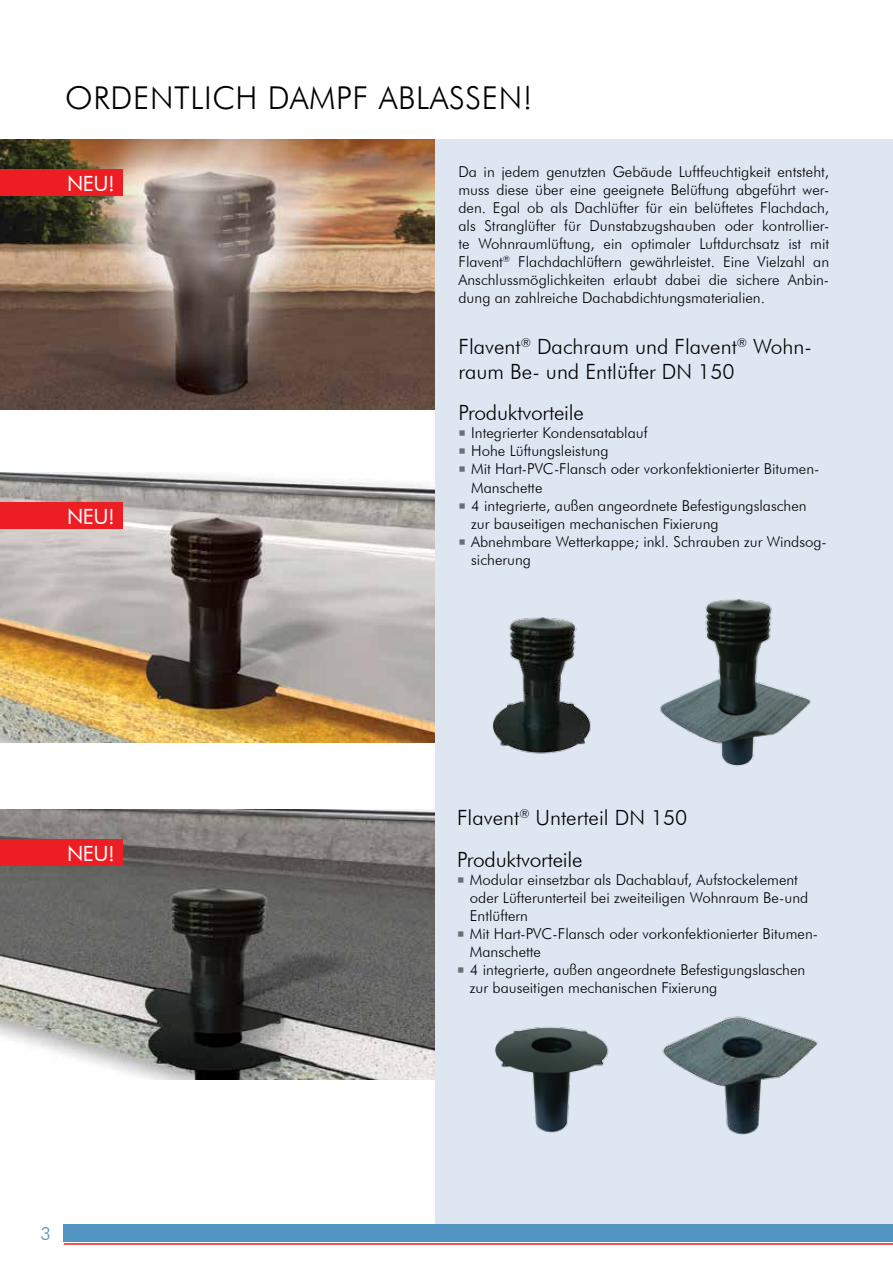
<style>
.page{position:relative;width:893px;height:1263px;background:#fff}
.page>*{position:absolute;margin:0;border:0;box-sizing:border-box;transform-origin:0 0}
.t1{font:300 31.5px "Futura BT";letter-spacing:.02em;color:#000}
.t2{font:300 21px/25.2px "Futura BT";color:#000}
.t3{font:21px "Futura BT";letter-spacing:-.02em;color:#fff}
.t4{font:300 18px "Futura BT";color:#5294c2}
.t5{font:300 15px/18px "Futura BT";color:#000}
</style>
<div class="page">
<img style="left:0;top:139px;width:436px;height:270px">
<img style="left:0;top:472px;width:436px;height:270px">
<img style="left:0;top:809px;width:436px;height:270px">
<div style="left:0;top:502px;width:123px;height:27px;background:#ed1d24"></div>
<div style="left:0;top:169px;width:123px;height:27px;background:#ed1d24"></div>
<div style="left:0;top:839px;width:123px;height:27px;background:#ed1d24"></div>
<hr style="left:64px;top:1243px;width:829px;height:2px;background:#ed1d24">
<div style="left:436px;top:139px;width:457px;height:1094px;background:#dde6f1"></div>
<div style="left:64px;top:1225px;width:829px;height:17px;background:#5294c2"></div>
<img style="left:495px;top:1026px;width:114px;height:107px">
<img style="left:493px;top:617px;width:98px;height:137px">
<img style="left:662px;top:1016px;width:156px;height:119px">
<img style="left:660px;top:599px;width:151px;height:168px">
<h1 class="t1" style="left:65px;top:79px;width:469px">ORDENTLICH DAMPF ABLASSEN!</h1>
<h2 class="t3" style="left:67px;top:171px;width:49px">NEU!</h2>
<h2 class="t3" style="left:67px;top:504px;width:49px">NEU!</h2>
<p class="t5" style="left:458px;top:163px;width:372px;text-align:justify">Da in jedem genutzten Gebäude Luftfeuchtigkeit entsteht, muss diese über eine geeignete Belüftung abgeführt wer&shy;den. Egal ob als Dachlüfter für ein belüftetes Flachdach, als Stranglüfter für Dunstabzugshauben oder kontrollier&shy;te Wohnraumlüftung, ein optimaler Luftdurchsatz ist mit Flavent<sup>®</sup> Flachdachlüftern gewährleistet. Eine Vielzahl an Anschlussmöglichkeiten erlaubt dabei die sichere Anbin&shy;dung an zahlreiche Dachabdichtungsmaterialien.</p>
<h2 class="t2" style="left:458px;top:334px;width:355px">Flavent<sup>®</sup> Dachraum und Flavent<sup>®</sup> Wohn&shy;raum Be- und Entlüfter DN 150</h2>
<h2 class="t2" style="left:458px;top:400px;width:127px">Produktvorteile</h2>
<p class="t5" style="left:471px;top:424px;width:357px">Integrierter Kondensatablauf<br>Hohe Lüftungsleistung<br>Mit Hart-PVC-Flansch oder vorkonfektionierter Bitumen-Manschette<br>4 integrierte, außen angeordnete Befestigungslaschen zur bauseitigen mechanischen Fixierung<br>Abnehmbare Wetterkappe; inkl. Schrauben zur Windsog&shy;sicherung</p>
<h2 class="t3" style="left:67px;top:841px;width:49px">NEU!</h2>
<p class="t4" style="left:41px;top:1223px;width:12px">3</p>
<h2 class="t2" style="left:457px;top:797px;width:232px;line-height:41.4px">Flavent<sup>®</sup> Unterteil DN 150<br>Produktvorteile</h2>
<p class="t5" style="left:470px;top:870px;width:350px">Modular einsetzbar als Dachablauf, Aufstockelement oder Lüfterunterteil bei zweiteiligen Wohnraum Be-und Entlüftern<br>Mit Hart-PVC-Flansch oder vorkonfektionierter Bitumen-Manschette<br>4 integrierte, außen angeordnete Befestigungslaschen zur bauseitigen mechanischen Fixierung</p>
</div>
